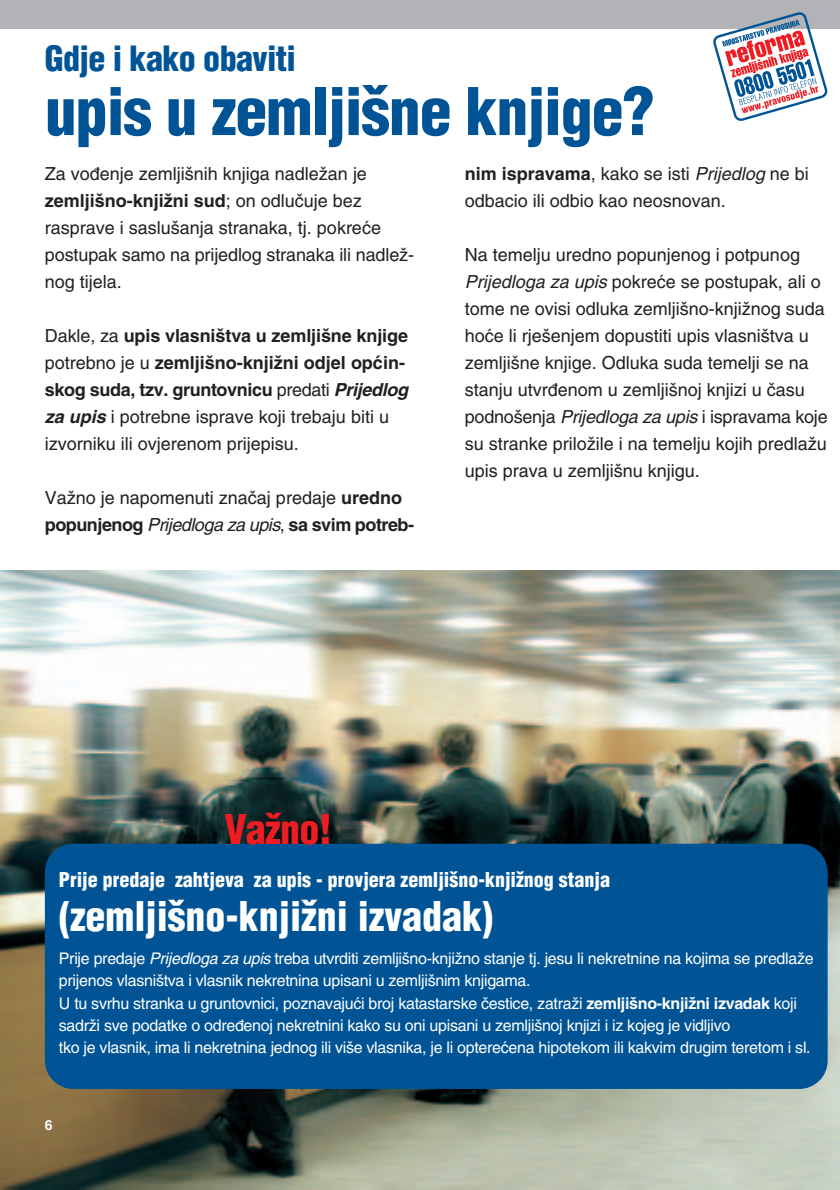
<style>
.page{position:relative;width:840px;height:1190px;background:#fff}
.page>*{position:absolute;margin:0;border:0;box-sizing:border-box;transform-origin:0 0}
.t1{font:900 condensed 64px "Helvetica";letter-spacing:-.015em;color:#005495}
.t2{font:900 condensed 40px "Helvetica";color:#fff}
.t3{font:900 condensed 40px "Helvetica";letter-spacing:-.015em;color:#ee1d23}
.t4{font:900 condensed 34px "Helvetica";letter-spacing:-.015em;color:#005495}
.t5{font:900 condensed 20px "Helvetica";color:#fff}
.t6{font:18px/27px "Helvetica";color:#231f20}
.t7{font:16px/22.4px "Helvetica";letter-spacing:-.02em;color:#fff}
.t8{font:700 14px "Helvetica";color:#fff}
.s1{font-weight:700}
.s2{font-weight:700;font-style:italic}
.s3{font-style:italic}
</style>
<div class="page">
<img style="left:0;top:571px;width:839px;height:619px">
<div style="left:45px;top:844px;width:783px;height:245px;background:#005495;border-radius:28px"></div>
<div style="left:0;top:0;width:839px;height:29px;background:#b2b3b7"></div>
<svg style="left:713px;top:12px;width:115px;height:109px"></svg>
<h3 class="t4" style="left:45px;top:47px;width:253px">Gdje i kako obaviti</h3>
<h1 class="t1" style="left:45px;top:89px;width:611px">upis u zemljiπne knjige?</h1>
<p class="t6" style="left:45px;top:163px;width:371px">Za vo-enje zemljišnih knjiga nadležan je <span class="s1">zemljišno-knjižni sud</span>; on odlučuje bez rasprave i saslušanja stranaka, tj. pokreće postupak samo na prijedlog stranaka ili nadlež&shy;nog tijela.</p>
<p class="t6" style="left:45px;top:325px;width:365px">Dakle, za <span class="s1">upis vlasništva u zemljišne knjige </span>potrebno je u <span class="s1">zemljišno-knjižni odjel općin&shy;skog suda, tzv. gruntovnicu</span> predati <span class="s2">Prijedlog za upis</span> i potrebne isprave koji trebaju biti u izvorniku ili ovjerenom prijepisu.</p>
<p class="t6" style="left:45px;top:487px;width:371px">Važno je napomenuti značaj predaje <span class="s1">uredno popunjenog</span> <span class="s3">Prijedloga za upis</span>, <span class="s1">sa svim potreb-</span></p>
<p class="t6" style="left:465px;top:163px;width:346px"><span class="s1">nim ispravama</span>, kako se isti <span class="s3">Prijedlog</span> ne bi odbacio ili odbio kao neosnovan.</p>
<p class="t6" style="left:465px;top:244px;width:364px">Na temelju uredno popunjenog i potpunog <span class="s3">Prijedloga za upis</span> pokreće se postupak, ali o tome ne ovisi odluka zemljišno-knjižnog suda hoće li rješenjem dopustiti upis vlasništva u zemljišne knjige. Odluka suda temelji se na stanju utvr-enom u zemljišnoj knjizi u času podnošenja <span class="s3">Prijedloga za upis</span> i ispravama koje su stranke priložile i na temelju kojih predlažu upis prava u zemljišnu knjigu.</p>
<h2 class="t3" style="left:224px;top:815px;width:109px">Vaæno!</h2>
<p class="t5" style="left:59px;top:873px;width:553px">Prije predaje zahtjeva za upis - provjera zemljiπno-knjiænog stanja</p>
<h2 class="t2" style="left:59px;top:902px;width:436px">(zemljiπno-knjiæni izvadak)</h2>
<p class="t7" style="left:59px;top:949px;width:756px">Prije predaje <span class="s3">Prijedloga za upis</span> treba utvrditi zemljišno-knjižno stanje tj. jesu li nekretnine na kojima se predlaže prijenos vlasništva i vlasnik nekretnina upisani u zemljišnim knjigama.<br>U tu svrhu stranka u gruntovnici, poznavajući broj katastarske čestice, zatraži <span class="s1">zemljišno-knjižni izvadak</span> koji sadrži sve podatke o odre-enoj nekretnini kako su oni upisani u zemljišnoj knjizi i iz kojeg je vidljivo<br>tko je vlasnik, ima li nekretnina jednog ili više vlasnika, je li opterećena hipotekom ili kakvim drugim teretom i sl.</p>
<p class="t8" style="left:45px;top:1120px;width:9px">6</p>
</div>
